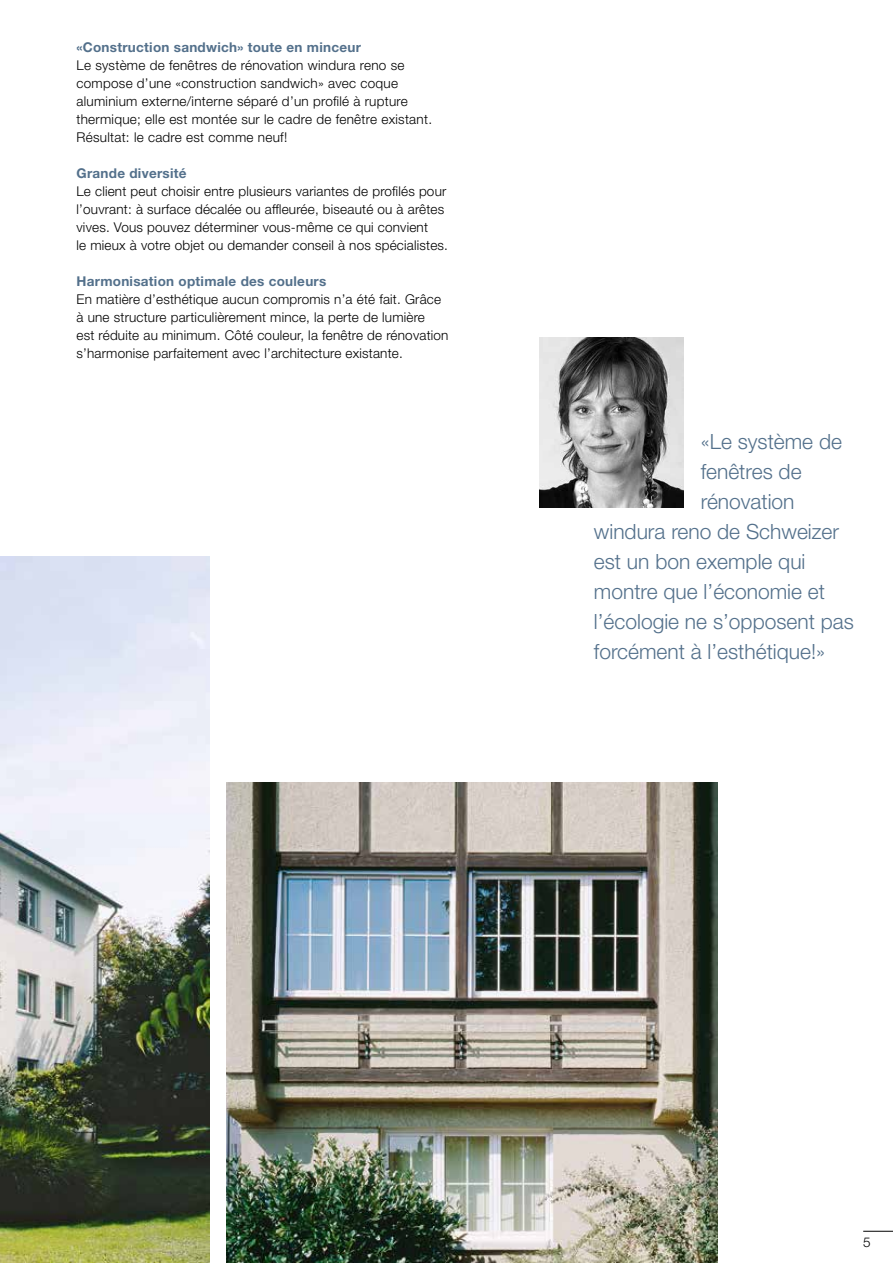
<style>
.page{position:relative;width:893px;height:1263px;background:#fff}
.page>*{position:absolute;margin:0;border:0;box-sizing:border-box;transform-origin:0 0}
.t1{font:300 21px "Helvetica Neue LT Std";color:#53708b}
.t2{font:300 13.5px/18px "Helvetica Neue LT Std";letter-spacing:.015em;color:#000}
.t3{font:700 13.5px "Helvetica Neue LT Std";letter-spacing:.02em;color:#53708b}
</style>
<div class="page">
<img style="left:0;top:556px;width:209px;height:707px">
<img style="left:226px;top:782px;width:492px;height:481px">
<img style="left:539px;top:337px;width:145px;height:170px">
<hr style="left:863px;top:1231px;width:30px;height:1px;background:#000">
<p class="t3" style="left:77px;top:39px;width:286px">«Construction sandwich» toute en minceur</p>
<p class="t2" style="left:77px;top:56px;width:357px">Le système de fenêtres de rénovation windura reno se compose d’une «construction sandwich» avec coque aluminium externe/interne séparé d’un profilé à rupture thermique; elle est montée sur le cadre de fenêtre existant.<br>Résultat: le cadre est comme neuf!</p>
<p class="t3" style="left:77px;top:165px;width:112px">Grande diversité</p>
<p class="t2" style="left:77px;top:182px;width:373px">Le client peut choisir entre plusieurs variantes de profilés pour l’ouvrant: à surface décalée ou affleurée, biseauté ou à arêtes vives. Vous pouvez déterminer vous-même ce qui convient<br>le mieux à votre objet ou demander conseil à nos spécialistes.</p>
<p class="t3" style="left:77px;top:273px;width:251px">Harmonisation optimale des couleurs</p>
<p class="t2" style="left:77px;top:290px;width:373px">En matière d’esthétique aucun compromis n’a été fait. Grâce à une structure particulièrement mince, la perte de lumière<br>est réduite au minimum. Côté couleur, la fenêtre de rénovation s’harmonise parfaitement avec l’architecture existante.</p>
<h1 class="t1" style="left:701px;top:428px;width:143px">«Le système de</h1>
<h1 class="t1" style="left:701px;top:458px;width:102px">fenêtres de</h1>
<h1 class="t1" style="left:701px;top:488px;width:95px">rénovation</h1>
<h1 class="t1" style="left:594px;top:518px;width:247px">windura reno de Schweizer</h1>
<h1 class="t1" style="left:594px;top:548px;width:213px">est un bon exemple qui</h1>
<h1 class="t1" style="left:594px;top:578px;width:233px">montre que l’économie et</h1>
<h1 class="t1" style="left:594px;top:608px;width:261px">l’écologie ne s’opposent pas</h1>
<h1 class="t1" style="left:594px;top:638px;width:233px">forcément à l’esthétique!»</h1>
<p class="t2" style="left:863px;top:1233px;width:9px">5</p>
</div>
